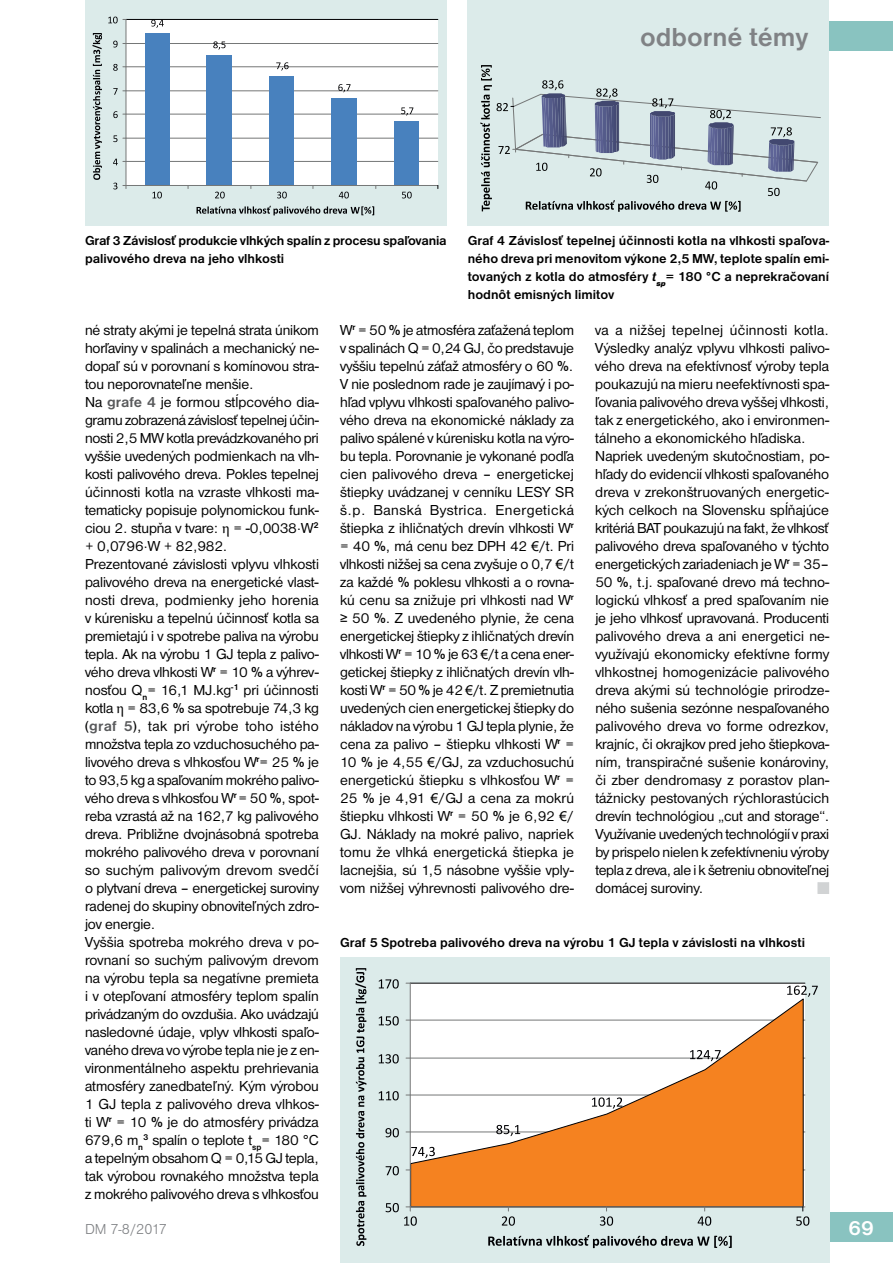
<style>
.page{position:relative;width:893px;height:1263px;background:#fff}
.page>*{position:absolute;margin:0;border:0;box-sizing:border-box;transform-origin:0 0}
.t1{font:700 27px "Nimbus San DEE";color:#808285}
.t2{font:700 21px "Nimbus San DEE";color:#fff}
.t3{font:15px/18px "Nimbus San DEE";letter-spacing:-.01em;color:#000}
.t4{font:15px "Nimbus San DEE Ligh";letter-spacing:-.02em;color:#808285}
.t5{font:700 13.5px/18px "Nimbus San DEE";color:#000}
.s1{font-style:italic}
.s2{font-family:"Nimbus San DEE Blac";font-weight:400}
.s3{font-weight:700;color:#58595b}
.s4{font-family:"Minion Pro"}
.s5{font-weight:700}
.s6{font-family:"Arial";font-size:13.5px}
</style>
<div class="page">
<div style="left:468px;top:0;width:361px;height:225px;background:#dcebea"></div>
<svg style="left:480px;top:65px;width:341px;height:147px"></svg>
<div style="left:829px;top:1212px;width:64px;height:30px;background:#89c3c0"></div>
<div style="left:829px;top:21px;width:64px;height:30px;background:#89c3c0"></div>
<div style="left:85px;top:0;width:361px;height:225px;background:#dcebea"></div>
<div style="left:126px;top:19px;width:312px;height:166px;background:#fff"></div>
<hr style="left:126px;top:161px;width:312px;height:1px;background:#757777">
<hr style="left:126px;top:138px;width:312px;height:1px;background:#757777">
<hr style="left:126px;top:114px;width:312px;height:1px;background:#757777">
<hr style="left:126px;top:91px;width:312px;height:1px;background:#757777">
<hr style="left:126px;top:67px;width:312px;height:1px;background:#757777">
<hr style="left:126px;top:43px;width:312px;height:1px;background:#757777">
<hr style="left:126px;top:19px;width:312px;height:1px;background:#000003">
<div style="left:145px;top:33px;width:24px;height:152px;background:#4881be"></div>
<div style="left:207px;top:55px;width:25px;height:130px;background:#4881be"></div>
<div style="left:269px;top:76px;width:25px;height:109px;background:#4881be"></div>
<div style="left:332px;top:98px;width:25px;height:87px;background:#4881be"></div>
<div style="left:394px;top:121px;width:25px;height:64px;background:#4881be"></div>
<hr style="left:126px;top:19px;width:1px;height:166px;background:#757777">
<hr style="left:126px;top:185px;width:312px;height:1px;background:#757777">
<svg style="left:151px;top:20px;width:13px;height:8px"></svg>
<svg style="left:213px;top:41px;width:13px;height:9px"></svg>
<svg style="left:276px;top:62px;width:13px;height:9px"></svg>
<svg style="left:338px;top:84px;width:13px;height:8px"></svg>
<svg style="left:401px;top:107px;width:12px;height:9px"></svg>
<svg style="left:113px;top:183px;width:4px;height:6px"></svg>
<svg style="left:113px;top:159px;width:13px;height:6px"></svg>
<svg style="left:113px;top:135px;width:4px;height:7px"></svg>
<svg style="left:113px;top:111px;width:13px;height:7px"></svg>
<svg style="left:113px;top:88px;width:13px;height:7px"></svg>
<svg style="left:113px;top:64px;width:13px;height:7px"></svg>
<svg style="left:113px;top:41px;width:13px;height:6px"></svg>
<svg style="left:108px;top:17px;width:18px;height:6px"></svg>
<svg style="left:152px;top:192px;width:10px;height:6px"></svg>
<svg style="left:215px;top:192px;width:10px;height:6px"></svg>
<svg style="left:277px;top:192px;width:10px;height:6px"></svg>
<svg style="left:339px;top:192px;width:10px;height:6px"></svg>
<svg style="left:402px;top:192px;width:10px;height:6px"></svg>
<svg style="left:197px;top:206px;width:177px;height:9px"></svg>
<svg style="left:92px;top:33px;width:10px;height:147px"></svg>
<div style="left:340px;top:957px;width:489px;height:306px;background:#dcebea"></div>
<div style="left:410px;top:983px;width:395px;height:224px;background:#fff"></div>
<hr style="left:410px;top:1170px;width:395px;height:1px;background:#757777">
<hr style="left:410px;top:1132px;width:395px;height:1px;background:#757777">
<hr style="left:410px;top:1095px;width:395px;height:1px;background:#757777">
<hr style="left:410px;top:1058px;width:395px;height:1px;background:#757777">
<hr style="left:410px;top:1020px;width:395px;height:1px;background:#757777">
<hr style="left:410px;top:983px;width:395px;height:1px;background:#000003">
<svg style="left:411px;top:998px;width:392px;height:208px;fill:#f58220"></svg>
<hr style="left:410px;top:983px;width:1px;height:224px;background:#757777">
<hr style="left:410px;top:1206px;width:395px;height:1px;background:#757777">
<svg style="left:411px;top:1147px;width:24px;height:11px"></svg>
<svg style="left:496px;top:1125px;width:24px;height:11px"></svg>
<svg style="left:592px;top:1097px;width:30px;height:12px"></svg>
<svg style="left:690px;top:1050px;width:31px;height:11px"></svg>
<svg style="left:787px;top:985px;width:31px;height:12px"></svg>
<svg style="left:386px;top:1166px;width:13px;height:9px"></svg>
<svg style="left:385px;top:1128px;width:14px;height:9px"></svg>
<svg style="left:379px;top:1091px;width:20px;height:9px"></svg>
<svg style="left:379px;top:1054px;width:20px;height:9px"></svg>
<svg style="left:379px;top:1016px;width:20px;height:9px"></svg>
<svg style="left:379px;top:979px;width:20px;height:9px"></svg>
<svg style="left:386px;top:1203px;width:31px;height:23px"></svg>
<svg style="left:488px;top:1207px;width:321px;height:41px"></svg>
<svg style="left:355px;top:968px;width:11px;height:278px"></svg>
<div style="left:818px;top:883px;width:11px;height:10px;background:#d1d3d4"></div>
<div style="left:818px;top:882px;width:11px;height:11px;border:1px solid #d1d3d4"></div>
<h1 class="t1" style="left:640px;top:22px;width:170px">odborné témy</h1>
<p class="t5" style="left:85px;top:232px;width:363px">Graf 3 Závislosť produkcie vlhkých spalín z procesu spaľovania palivového dreva na jeho vlhkosti</p>
<p class="t5" style="left:468px;top:232px;width:363px;text-align:justify">Graf 4 Závislosť tepelnej účinnosti kotla na vlhkosti spaľova&shy;ného dreva pri menovitom výkone 2,5 MW, teplote spalín emi&shy;tovaných z kotla do atmosféry <span class="s1">t</span><sub>sp</sub>= 180 <span class="s2">°</span>C a neprekračovaní hodnôt emisných limitov</p>
<p class="t3" style="left:85px;top:322px;width:236px">né straty akými je tepelná strata únikom horľaviny v spalinách a mechanický ne&shy;dopaľ sú v porovnaní s komínovou stra&shy;tou neporovnateľne menšie.<br>Na <span class="s3">grafe 4</span> je formou stĺpcového dia&shy;gramu zobrazená závislosť tepelnej účin&shy;nosti 2,5 MW kotla prevádzkovaného pri vyššie uvedených podmienkach na vlh&shy;kosti palivového dreva. Pokles tepelnej účinnosti kotla na vzraste vlhkosti ma&shy;tematicky popisuje polynomickou funk&shy;ciou 2. stupňa v tvare: <span class="s4">η</span> = -0,0038∙W<sup>2 </sup>+ 0,0796∙W + 82,982.<br>Prezentované závislosti vplyvu vlhkosti palivového dreva na energetické vlast&shy;nosti dreva, podmienky jeho horenia v kúrenisku a tepelnú účinnosť kotla sa premietajú i v spotrebe paliva na výrobu tepla. Ak na výrobu 1 GJ tepla z palivo&shy;vého dreva vlhkosti W<sup>r</sup> = 10 <span class="s5">%</span> a výhrev&shy;nosťou Q<sub>n</sub>= 16,1 MJ.kg<sup>-1</sup> pri účinnosti kotla <span class="s4">η</span> = 83,6 <span class="s5">%</span> sa spotrebuje 74,3 kg (<span class="s3">graf 5</span>), tak pri výrobe toho istého množstva tepla zo vzduchosuchého pa&shy;livového dreva s vlhkosťou W<sup>r</sup>= 25 <span class="s5">%</span> je to 93,5 kg a spaľovaním mokrého palivo&shy;vého dreva s vlhkosťou W<sup>r</sup> = 50 <span class="s5">%</span>, spot&shy;reba vzrastá až na 162,7 kg palivového dreva. Približne dvojnásobná spotreba mokrého palivového dreva v porovnaní so suchým palivovým drevom svedčí o plytvaní dreva – energetickej suroviny radenej do skupiny obnoviteľných zdro&shy;jov energie.<br>Vyššia spotreba mokrého dreva v po&shy;rovnaní so suchým palivovým drevom na výrobu tepla sa negatívne premieta i v otepľovaní atmosféry teplom spalín privádzaným do ovzdušia. Ako uvádzajú nasledovné údaje, vplyv vlhkosti spaľo&shy;vaného dreva vo výrobe tepla nie je z en&shy;vironmentálneho aspektu prehrievania atmosféry zanedbateľný. Kým výrobou 1 GJ tepla z palivového dreva vlhkos&shy;ti W<sup>r</sup> = 10 <span class="s5">%</span> je do atmosféry privádza 679,6 m<sub>n</sub><sup>3</sup> spalín o teplote t<sub>sp</sub>= 180 °C a tepelným obsahom Q = 0,15 GJ tepla, tak výrobou rovnakého množstva tepla z mokrého palivového dreva s vlhkosťou</p>
<p class="t3" style="left:340px;top:322px;width:235px;text-align:justify">W<sup>r</sup> = 50 <span class="s5">%</span> je atmosféra zaťažená teplom v spalinách Q = 0,24 GJ, čo predstavuje vyššiu tepelnú záťaž atmosféry o 60 <span class="s5">%</span>.<br>V nie poslednom rade je zaujímavý i po&shy;hľad vplyvu vlhkosti spaľovaného palivo&shy;vého dreva na ekonomické náklady za palivo spálené v kúrenisku kotla na výro&shy;bu tepla. Porovnanie je vykonané podľa cien palivového dreva – energetickej štiepky uvádzanej v cenníku LESY SR š.p. Banská Bystrica. Energetická štiepka z ihličnatých drevín vlhkosti W<sup>r </sup>= 40 <span class="s5">%</span>, má cenu bez DPH 42 <span class="s6">€</span>/t. Pri vlhkosti nižšej sa cena zvyšuje o 0,7 <span class="s6">€</span>/t za každé <span class="s5">%</span> poklesu vlhkosti a o rovna&shy;kú cenu sa znižuje pri vlhkosti nad W<sup>r </sup>≥ 50 <span class="s5">%</span>. Z uvedeného plynie, že cena energetickej štiepky z ihličnatých drevín vlhkosti W<sup>r</sup> = 10 <span class="s5">%</span> je 63 <span class="s6">€</span>/t a cena ener&shy;getickej štiepky z ihličnatých drevín vlh&shy;kosti W<sup>r</sup> = 50 <span class="s5">%</span> je 42 <span class="s6">€</span>/t. Z premietnutia uvedených cien energetickej štiepky do nákladov na výrobu 1 GJ tepla plynie, že cena za palivo – štiepku vlhkosti W<sup>r</sup> = 10 <span class="s5">%</span> je 4,55 <span class="s6">€</span>/GJ, za vzduchosuchú energetickú štiepku s vlhkosťou W<sup>r</sup> = 25 <span class="s5">%</span> je 4,91 <span class="s6">€</span>/GJ a cena za mokrú štiepku vlhkosti W<sup>r</sup> = 50 <span class="s5">%</span> je 6,92 <span class="s6">€</span>/ GJ. Náklady na mokré palivo, napriek tomu že vlhká energetická štiepka je lacnejšia, sú 1,5 násobne vyššie vply&shy;vom nižšej výhrevnosti palivového dre-</p>
<p class="t3" style="left:595px;top:322px;width:236px">va a nižšej tepelnej účinnosti kotla.<br>Výsledky analýz vplyvu vlhkosti palivo&shy;vého dreva na efektívnosť výroby tepla poukazujú na mieru neefektívnosti spa&shy;ľovania palivového dreva vyššej vlhkosti, tak z energetického, ako i environmen&shy;tálneho a ekonomického hľadiska.<br>Napriek uvedeným skutočnostiam, po&shy;hľady do evidencií vlhkosti spaľovaného dreva v zrekonštruovaných energetic&shy;kých celkoch na Slovensku spĺňajúce kritériá BAT poukazujú na fakt, že vlhkosť palivového dreva spaľovaného v týchto energetických zariadeniach je W<sup>r</sup> = 35– 50 <span class="s5">%</span>, t.j. spaľované drevo má techno&shy;logickú vlhkosť a pred spaľovaním nie je jeho vlhkosť upravovaná. Producenti palivového dreva a ani energetici ne&shy;využívajú ekonomicky efektívne formy vlhkostnej homogenizácie palivového dreva akými sú technológie prirodze&shy;ného sušenia sezónne nespaľovaného palivového dreva vo forme odrezkov, krajníc, či okrajkov pred jeho štiepkova&shy;ním, transpiračné sušenie konároviny, či zber dendromasy z porastov plan&shy;tážnicky pestovaných rýchlorastúcich drevín technológiou „cut and storage“.<br>Využívanie uvedených technológií v praxi by prispelo nielen k zefektívneniu výroby tepla z dreva, ale i k šetreniu obnoviteľnej domácej suroviny.</p>
<p class="t5" style="left:340px;top:934px;width:466px">Graf 5 Spotreba palivového dreva na výrobu 1 GJ tepla v závislosti na vlhkosti</p>
<p class="t4" style="left:85px;top:1220px;width:83px">DM 7-8/2017</p>
<h2 class="t2" style="left:848px;top:1216px;width:28px">69</h2>
</div>
